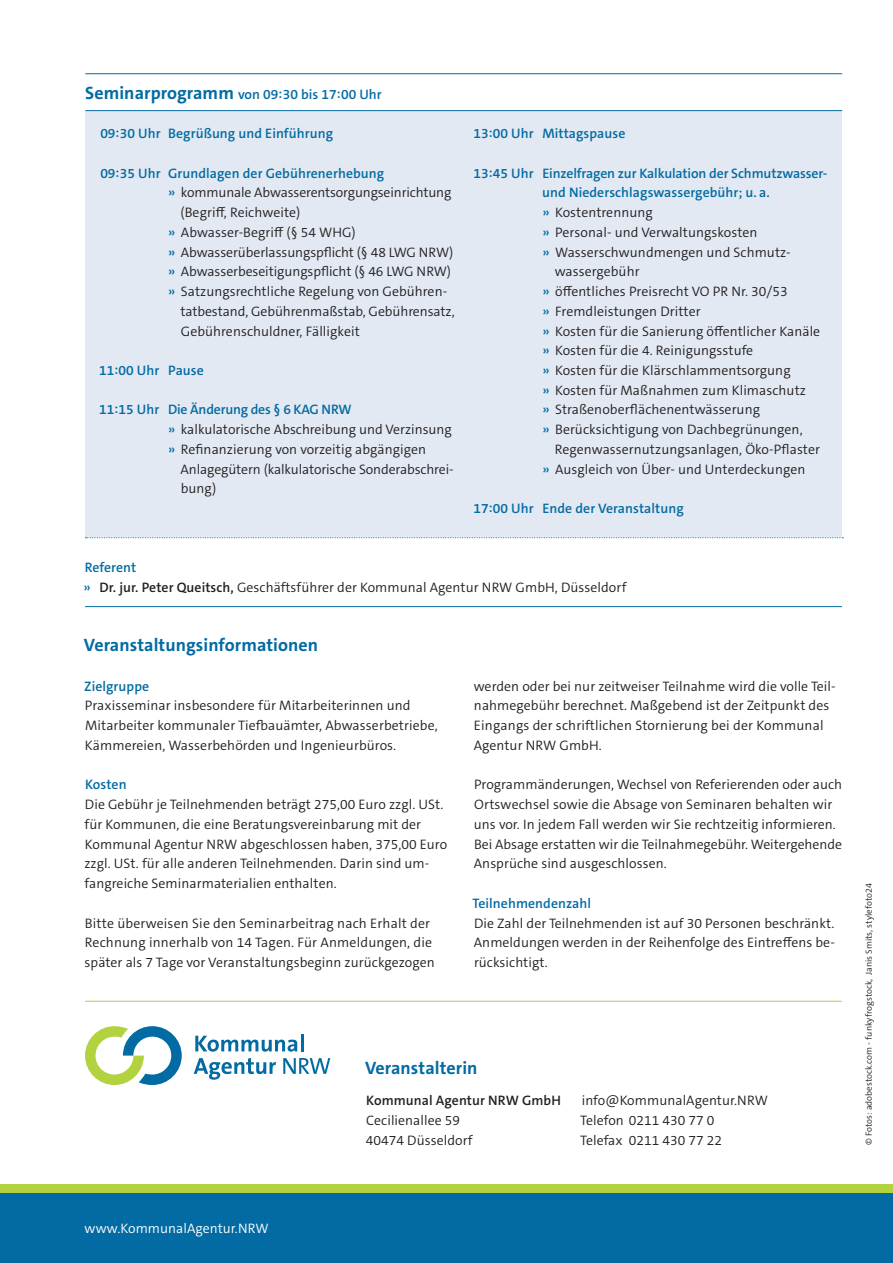
<style>
.page{position:relative;width:893px;height:1263px;background:#fff}
.page>*{position:absolute;margin:0;border:0;box-sizing:border-box;transform-origin:0 0}
.t1{font:700 18px "The Sans C5";letter-spacing:.005em;color:#036ba3}
.t2{font:300 13.8px/19.8px "The Sans C5";letter-spacing:.005em;color:#231f20}
.t3{font:600 13.8px "The Sans C5";letter-spacing:.005em;color:#036ba3}
.t4{font:300 13.8px "The Sans C5";letter-spacing:.005em;color:#fff}
.t5{font:600 13.8px "The Sans C5";letter-spacing:.005em;color:#231f20}
.t6{font:300 9px "The Sans C5";letter-spacing:.005em;color:#231f20}
.s1{font-weight:700;font-size:18px}
.s2{font-weight:600;color:#036ba3}
.s3{font-weight:600}
</style>
<div class="page">
<div style="left:0;top:1192px;width:893px;height:71px;background:#036ba3"></div>
<div style="left:0;top:1184px;width:893px;height:8px;background:#b2d23f"></div>
<hr style="left:85px;top:1001px;width:757px;height:1px;background:#b2d23f">
<svg style="left:195px;top:1036px;width:102px;height:16px"></svg>
<hr style="left:300px;top:1034px;width:3px;height:17px;background:#036ba3">
<svg style="left:194px;top:1058px;width:82px;height:22px"></svg>
<svg style="left:283px;top:1058px;width:47px;height:16px"></svg>
<svg style="left:85px;top:1026px;width:97px;height:59px"></svg>
<div style="left:85px;top:111px;width:757px;height:426px;background:#e2e9f2"></div>
<hr style="left:85px;top:73px;width:757px;height:1px;background:#036ba3">
<hr style="left:85px;top:110px;width:757px;height:1px;background:#036ba3">
<svg style="left:85px;top:537px;width:758px;height:1px"></svg>
<hr style="left:85px;top:606px;width:757px;height:1px;background:#036ba3">
<p class="t3" style="left:85px;top:85px;width:298px"><span class="s1">Seminarprogramm</span> von 09:30 bis 17:00 Uhr</p>
<p class="t3" style="left:100px;top:125px;width:234px">09:30 Uhr Begrüßung und Einführung</p>
<p class="t3" style="left:100px;top:164px;width:285px">09:35 Uhr Grundlagen der Gebührenerhebung</p>
<p class="t2" style="left:168px;top:183px;width:285px"><span class="s2">»</span> kommunale Abwasserentsorgungseinrichtung</p>
<p class="t2" style="left:181px;top:203px;width:121px">(Begriff, Reichweite)</p>
<p class="t2" style="left:168px;top:222px;width:189px"><span class="s2">»</span> Abwasser-Begriff (§ 54 WHG)</p>
<p class="t2" style="left:168px;top:242px;width:287px"><span class="s2">»</span> Abwasserüberlassungspflicht (§ 48 LWG NRW)</p>
<p class="t2" style="left:168px;top:262px;width:284px"><span class="s2">»</span> Abwasserbeseitigungspflicht (§ 46 LWG NRW)</p>
<p class="t2" style="left:168px;top:282px;width:281px"><span class="s2">»</span> Satzungsrechtliche Regelung von Gebühren-</p>
<p class="t2" style="left:180px;top:301px;width:276px">tatbestand, Gebührenmaßstab, Gebührensatz,</p>
<p class="t2" style="left:181px;top:321px;width:180px">Gebührenschuldner, Fälligkeit</p>
<p class="t3" style="left:99px;top:361px;width:106px">11:00 Uhr Pause</p>
<p class="t2" style="left:168px;top:400px;width:285px;text-indent:-69px"><span class="s2">11:15 Uhr Die Änderung des § 6 KAG NRW<br>»</span> kalkulatorische Abschreibung und Verzinsung <span class="s2">»</span> Refinanzierung von vorzeitig abgängigen</p>
<p class="t2" style="left:181px;top:459px;width:273px">Anlagegütern (kalkulatorische Sonderabschrei&shy;bung)</p>
<p class="t3" style="left:473px;top:125px;width:154px">13:00 Uhr Mittagspause</p>
<p class="t3" style="left:473px;top:164px;width:355px">13:45 Uhr Einzelfragen zur Kalkulation der Schmutzwasser-</p>
<p class="t3" style="left:542px;top:184px;width:229px">und Niederschlagswassergebühr; u. a.</p>
<p class="t2" style="left:542px;top:203px;width:112px"><span class="s2">»</span> Kostentrennung</p>
<p class="t2" style="left:542px;top:222px;width:217px"><span class="s2">»</span> Personal- und Verwaltungskosten</p>
<p class="t2" style="left:542px;top:242px;width:248px"><span class="s2">»</span> Wasserschwundmengen und Schmutz-</p>
<p class="t2" style="left:555px;top:262px;width:86px">wassergebühr</p>
<p class="t2" style="left:542px;top:282px;width:247px"><span class="s2">»</span> öffentliches Preisrecht VO PR Nr. 30/53</p>
<p class="t2" style="left:542px;top:301px;width:160px"><span class="s2">»</span> Fremdleistungen Dritter</p>
<p class="t2" style="left:542px;top:321px;width:279px"><span class="s2">»</span> Kosten für die Sanierung öffentlicher Kanäle</p>
<p class="t2" style="left:542px;top:341px;width:212px"><span class="s2">»</span> Kosten für die 4. Reinigungsstufe</p>
<p class="t2" style="left:542px;top:360px;width:250px"><span class="s2">»</span> Kosten für die Klärschlammentsorgung</p>
<p class="t2" style="left:542px;top:380px;width:265px"><span class="s2">»</span> Kosten für Maßnahmen zum Klimaschutz</p>
<p class="t2" style="left:542px;top:400px;width:219px"><span class="s2">»</span> Straßenoberflächenentwässerung</p>
<p class="t2" style="left:542px;top:420px;width:262px"><span class="s2">»</span> Berücksichtigung von Dachbegrünungen,</p>
<p class="t2" style="left:555px;top:439px;width:267px">Regenwassernutzungsanlagen, Öko-Pflaster</p>
<p class="t2" style="left:542px;top:459px;width:265px"><span class="s2">»</span> Ausgleich von Über- und Unterdeckungen</p>
<p class="t3" style="left:473px;top:500px;width:212px">17:00 Uhr Ende der Veranstaltung</p>
<p class="t2" style="left:84px;top:558px;width:544px"><span class="s2">Referent<br>»</span> <span class="s3">Dr. jur. Peter Queitsch,</span> Geschäftsführer der Kommunal Agentur NRW GmbH, Düsseldorf</p>
<h1 class="t1" style="left:84px;top:634px;width:236px">Veranstaltungsinformationen</h1>
<p class="t3" style="left:84px;top:677px;width:66px">Zielgruppe</p>
<p class="t2" style="left:85px;top:696px;width:354px">Praxisseminar insbesondere für Mitarbeiterinnen und<br>Mitarbeiter kommunaler Tiefbauämter, Abwasserbetriebe,<br>Kämmereien, Wasserbehörden und Ingenieurbüros.</p>
<p class="t3" style="left:85px;top:776px;width:43px">Kosten</p>
<p class="t2" style="left:84px;top:795px;width:364px">Die Gebühr je Teilnehmenden beträgt 275,00 Euro zzgl. USt. für Kommunen, die eine Beratungsvereinbarung mit der Kommunal Agentur NRW abgeschlossen haben, 375,00 Euro zzgl. USt. für alle anderen Teilnehmenden. Darin sind um&shy;fangreiche Seminarmaterialien enthalten.</p>
<p class="t2" style="left:85px;top:913px;width:352px">Bitte überweisen Sie den Seminarbeitrag nach Erhalt der<br>Rechnung innerhalb von 14 Tagen. Für Anmeldungen, die später als 7 Tage vor Veranstaltungsbeginn zurückgezogen</p>
<p class="t2" style="left:474px;top:676px;width:363px">werden oder bei nur zeitweiser Teilnahme wird die volle Teil&shy;nahmegebühr berechnet. Maßgebend ist der Zeitpunkt des Eingangs der schriftlichen Stornierung bei der Kommunal Agentur NRW GmbH.</p>
<p class="t2" style="left:474px;top:775px;width:370px">Programmänderungen, Wechsel von Referierenden oder auch Ortswechsel sowie die Absage von Seminaren behalten wir uns vor. In jedem Fall werden wir Sie rechtzeitig informieren.<br>Bei Absage erstatten wir die Teilnahmegebühr. Weitergehende Ansprüche sind ausgeschlossen.</p>
<p class="t3" style="left:472px;top:894px;width:120px">Teilnehmendenzahl</p>
<p class="t2" style="left:474px;top:913px;width:363px;text-align:justify">Die Zahl der Teilnehmenden ist auf 30 Personen beschränkt.<br>Anmeldungen werden in der Reihenfolge des Eintreffens be&shy;rücksichtigt.</p>
<h1 class="t1" style="left:365px;top:1056px;width:114px">Veranstalterin</h1>
<p class="t5" style="left:366px;top:1092px;width:196px">Kommunal Agentur NRW GmbH</p>
<p class="t2" style="left:366px;top:1110px;width:108px">Cecilienallee 59<br>40474 Düsseldorf</p>
<p class="t2" style="left:580px;top:1091px;width:189px">info@KommunalAgentur.NRW<br>Telefon 0211 430 77 0<br>Telefax 0211 430 77 22</p>
<p class="t6" style="left:863px;top:1145px;width:263px;rotate:-90deg">© Fotos: adobestock.com - funkyfrogstock, Janis Smits, stylefoto24</p>
<p class="t4" style="left:85px;top:1219px;width:186px">www.KommunalAgentur.NRW</p>
</div>
